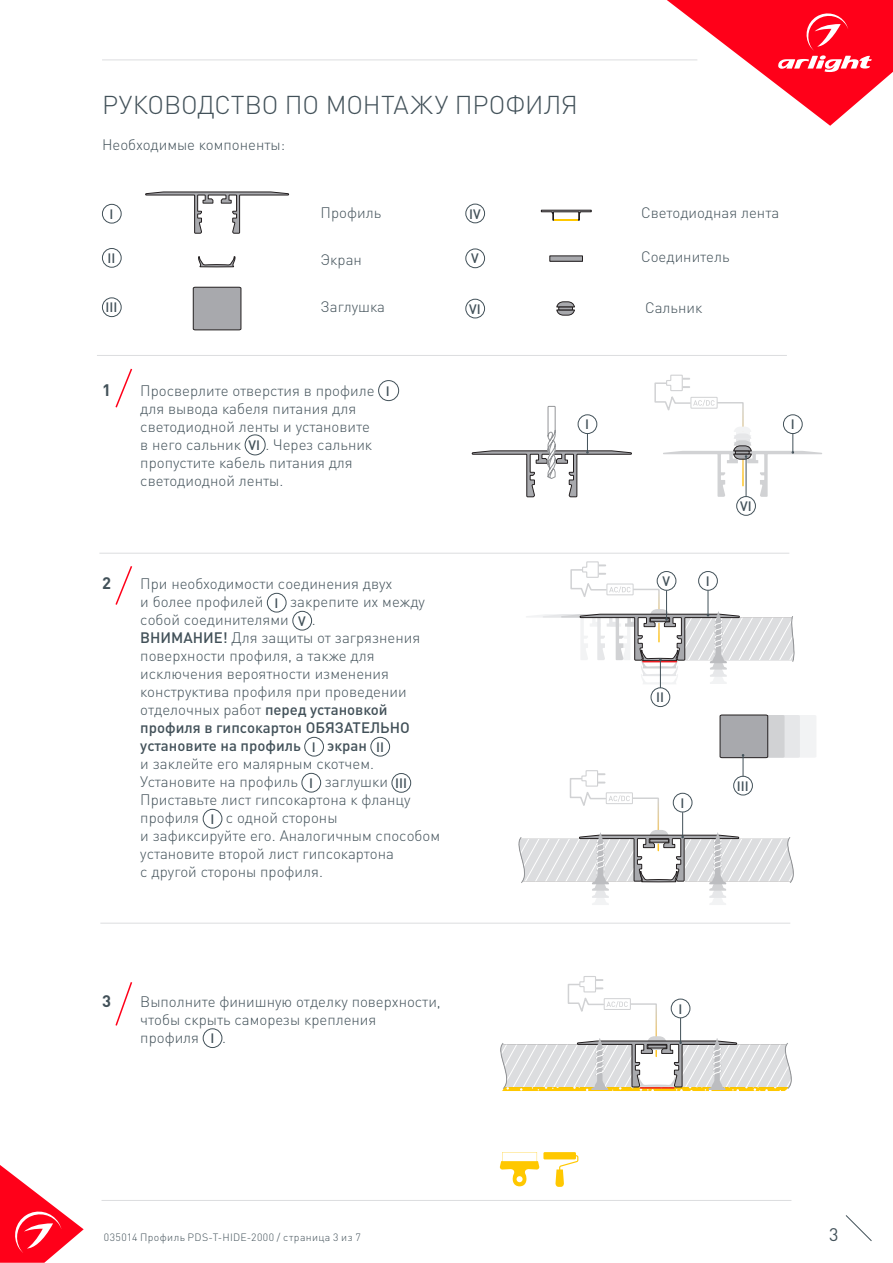
<style>
.page{position:relative;width:893px;height:1263px;background:#fff}
.page>*{position:absolute;margin:0;border:0;box-sizing:border-box;transform-origin:0 0}
.t1{font:300 25.5px "DIN Pro";letter-spacing:-.005em;color:#425159}
.t2{font:18px "DIN Pro";color:#425159}
.t3{font:700 16.5px "DIN Pro";color:#425159}
.t4{font:300 15px/18px "DIN Pro";color:#425159}
.t5{font:500 15px "DIN Pro";color:#425159}
.t6{font:500 13.5px "DIN Pro";color:#425159}
.t7{font:300 10.5px "DIN Pro";letter-spacing:.04em;color:#425159}
.s1{font-weight:500}
</style>
<div class="page">
<svg style="left:0;top:1165px;width:84px;height:98px"></svg>
<svg style="left:845px;top:1215px;width:27px;height:26px"></svg>
<svg style="left:667px;top:0;width:226px;height:126px"></svg>
<hr style="left:102px;top:60px;width:595px;height:1px;background:#dcdddf">
<hr style="left:97px;top:355px;width:690px;height:1px;background:#dcdddf">
<svg style="left:541px;top:210px;width:51px;height:11px"></svg>
<div style="left:102px;top:204px;width:19px;height:19px;border:1px solid #425159;border-radius:50%"></div>
<div style="left:102px;top:248px;width:19px;height:19px;border:1px solid #425159;border-radius:50%"></div>
<div style="left:102px;top:298px;width:19px;height:19px;border:1px solid #425159;border-radius:50%"></div>
<div style="left:466px;top:204px;width:19px;height:19px;border:1px solid #425159;border-radius:50%"></div>
<hr style="left:99px;top:553px;width:690px;height:1px;background:#dcdddf">
<hr style="left:100px;top:923px;width:690px;height:1px;background:#dcdddf">
<svg style="left:500px;top:1152px;width:78px;height:35px"></svg>
<svg style="left:193px;top:287px;width:48px;height:43px;background:#a0a1a5"></svg>
<hr style="left:102px;top:1200px;width:689px;height:1px;background:#dcdddf">
<div style="left:378px;top:380px;width:21px;height:21px;border:1px solid #425159;border-radius:50%"></div>
<div style="left:245px;top:435px;width:20px;height:20px;border:1px solid #425159;border-radius:50%"></div>
<div style="left:203px;top:1028px;width:19px;height:20px;border:1px solid #425159;border-radius:50%"></div>
<div style="left:267px;top:593px;width:19px;height:19px;border:1px solid #425159;border-radius:50%"></div>
<div style="left:293px;top:611px;width:19px;height:19px;border:1px solid #425159;border-radius:50%"></div>
<div style="left:305px;top:737px;width:19px;height:19px;border:1px solid #425159;border-radius:50%"></div>
<div style="left:371px;top:737px;width:19px;height:19px;border:1px solid #425159;border-radius:50%"></div>
<div style="left:302px;top:773px;width:19px;height:19px;border:1px solid #425159;border-radius:50%"></div>
<div style="left:392px;top:773px;width:19px;height:19px;border:1px solid #425159;border-radius:50%"></div>
<div style="left:203px;top:809px;width:19px;height:19px;border:1px solid #425159;border-radius:50%"></div>
<svg style="left:115px;top:368px;width:18px;height:40px"></svg>
<svg style="left:115px;top:566px;width:18px;height:39px"></svg>
<svg style="left:115px;top:982px;width:18px;height:44px"></svg>
<svg style="left:472px;top:406px;width:159px;height:91px"></svg>
<svg style="left:145px;top:192px;width:144px;height:42px"></svg>
<div style="left:466px;top:249px;width:19px;height:19px;border:1px solid #425159;border-radius:50%"></div>
<div style="left:550px;top:256px;width:32px;height:5px;background:#a8a9ad"></div>
<svg style="left:198px;top:256px;width:37px;height:11px"></svg>
<div style="left:736px;top:496px;width:20px;height:19px;border:1px solid #425159;border-radius:50%"></div>
<div style="left:466px;top:299px;width:19px;height:19px;border:1px solid #425159;border-radius:50%"></div>
<svg style="left:556px;top:301px;width:19px;height:14px"></svg>
<div style="left:558px;top:307px;width:15px;height:3px;border:1px solid #231f20"></div>
<svg style="left:654px;top:374px;width:168px;height:123px"></svg>
<svg style="left:500px;top:976px;width:292px;height:115px"></svg>
<div style="left:735px;top:451px;width:14px;height:3px;border:1px solid #231f20"></div>
<svg style="left:518px;top:715px;width:298px;height:190px"></svg>
<div style="left:651px;top:688px;width:19px;height:19px;border:1px solid #425159;border-radius:50%"></div>
<svg style="left:526px;top:561px;width:269px;height:127px"></svg>
<p class="t1" style="left:102px;top:87px;width:477px">РУКОВОДСТВО ПО МОНТАЖУ ПРОФИЛЯ</p>
<p class="t4" style="left:102px;top:134px;width:185px">Необходимые компоненты:</p>
<p class="t6" style="left:110px;top:205px;width:5px">I</p>
<p class="t6" style="left:108px;top:249px;width:9px">II</p>
<p class="t6" style="left:106px;top:298px;width:13px">III</p>
<p class="t4" style="left:321px;top:203px;width:62px">Профиль</p>
<p class="t4" style="left:321px;top:250px;width:43px">Экран</p>
<p class="t4" style="left:321px;top:297px;width:66px">Заглушка</p>
<p class="t3" style="left:102px;top:378px;width:10px">1</p>
<p class="t4" style="left:140px;top:381px;width:236px">Просверлите отверстия в профиле</p>
<p class="t6" style="left:386px;top:382px;width:5px">I</p>
<p class="t4" style="left:140px;top:399px;width:231px">для вывода кабеля питания для светодиодной ленты и установите в него сальник</p>
<p class="t4" style="left:140px;top:435px;width:233px;text-indent:125px">. Через сальник пропустите кабель питания для светодиодной ленты.</p>
<p class="t6" style="left:249px;top:436px;width:13px">VI</p>
<p class="t3" style="left:102px;top:572px;width:10px">2</p>
<p class="t4" style="left:140px;top:574px;width:254px">При необходимости соединения двух и более профилей</p>
<p class="t6" style="left:275px;top:594px;width:5px">I</p>
<p class="t4" style="left:290px;top:592px;width:136px">закрепите их между</p>
<p class="t4" style="left:140px;top:610px;width:150px">собой соединителями</p>
<p class="t6" style="left:298px;top:612px;width:9px">V</p>
<p class="t4" style="left:140px;top:610px;width:281px;text-indent:171px">.<br><span class="s1">ВНИМАНИЕ!</span> Для защиты от загрязнения поверхности профиля, а также для исключения вероятности изменения конструктива профиля при проведении отделочных работ <span class="s1">перед установкой профиля в гипсокартон ОБЯЗАТЕЛЬНО установите на профиль</span></p>
<p class="t6" style="left:312px;top:738px;width:5px">I</p>
<p class="t5" style="left:327px;top:735px;width:41px">экран</p>
<p class="t6" style="left:376px;top:738px;width:9px">II</p>
<p class="t4" style="left:140px;top:754px;width:235px">и заклейте его малярным скотчем.<br>Установите на профиль</p>
<p class="t6" style="left:309px;top:774px;width:5px">I</p>
<p class="t4" style="left:325px;top:772px;width:65px">заглушки</p>
<p class="t6" style="left:395px;top:774px;width:14px">III</p>
<p class="t4" style="left:140px;top:790px;width:272px">Приставьте лист гипсокартона к фланцу профиля</p>
<p class="t4" style="left:140px;top:808px;width:301px;text-indent:86px">с одной стороны<br>и зафиксируйте его. Аналогичным способом установите второй лист гипсокартона<br>с другой стороны профиля.</p>
<p class="t6" style="left:210px;top:810px;width:5px">I</p>
<p class="t6" style="left:469px;top:205px;width:13px">IV</p>
<p class="t4" style="left:641px;top:203px;width:140px">Светодиодная лента</p>
<p class="t6" style="left:471px;top:249px;width:9px">V</p>
<p class="t4" style="left:641px;top:247px;width:90px">Соединитель</p>
<p class="t6" style="left:469px;top:300px;width:13px">VI</p>
<p class="t4" style="left:645px;top:298px;width:59px">Сальник</p>
<p class="t6" style="left:585px;top:415px;width:5px">I</p>
<p class="t6" style="left:791px;top:415px;width:5px">I</p>
<p class="t6" style="left:662px;top:572px;width:9px">V</p>
<p class="t6" style="left:706px;top:572px;width:5px">I</p>
<p class="t6" style="left:740px;top:497px;width:13px">VI</p>
<p class="t6" style="left:656px;top:688px;width:9px">II</p>
<p class="t6" style="left:680px;top:794px;width:5px">I</p>
<p class="t6" style="left:737px;top:777px;width:14px">III</p>
<p class="t3" style="left:102px;top:989px;width:10px">3</p>
<p class="t4" style="left:140px;top:991px;width:302px">Выполните финишную отделку поверхности, чтобы скрыть саморезы крепления<br>профиля</p>
<p class="t6" style="left:210px;top:1029px;width:5px">I</p>
<p class="t4" style="left:222px;top:1027px;width:5px">.</p>
<p class="t6" style="left:678px;top:999px;width:5px">I</p>
<p class="t7" style="left:104px;top:1230px;width:258px">035014 Профиль PDS-T-HIDE-2000 / страница 3 из 7</p>
<p class="t2" style="left:829px;top:1222px;width:11px">3</p>
</div>
